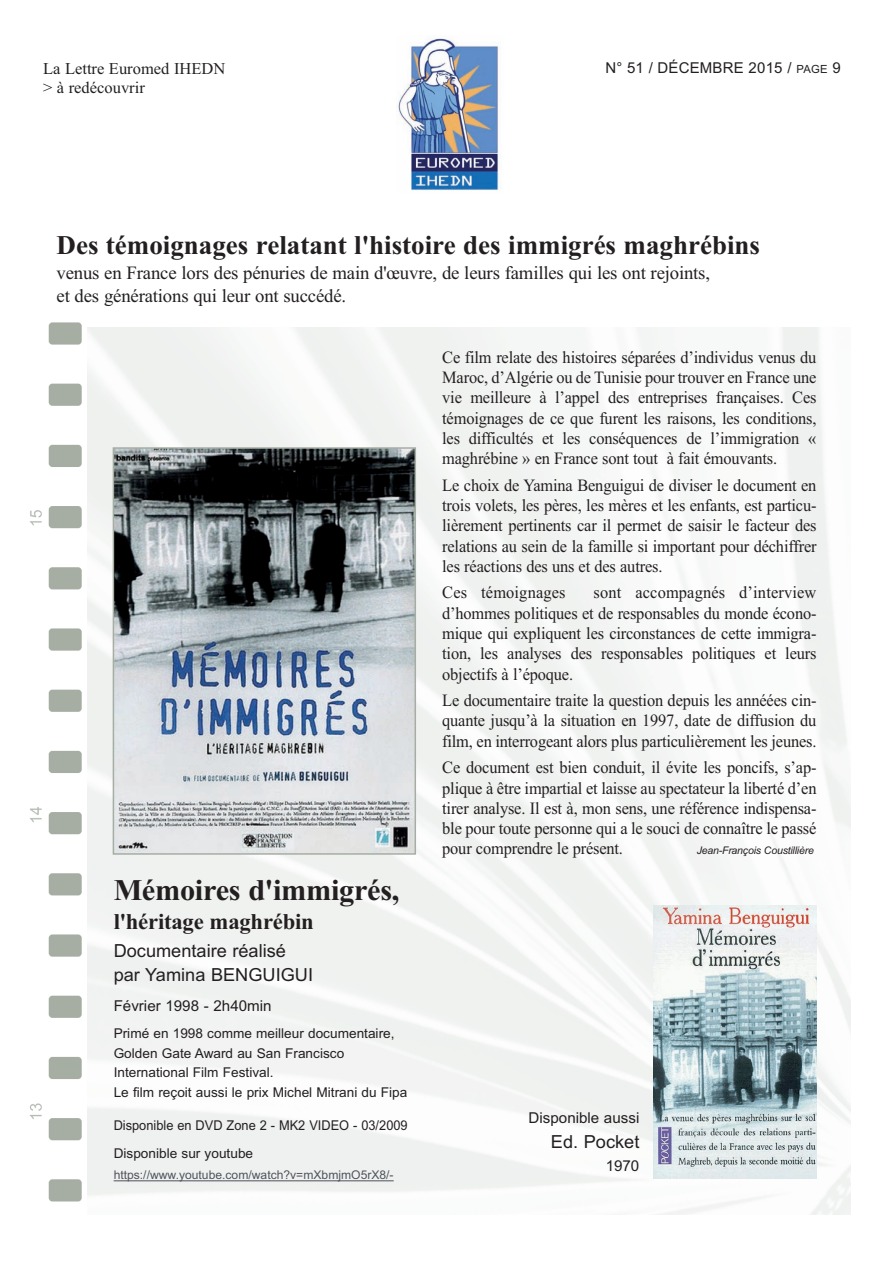
<style>
.page{position:relative;width:893px;height:1263px;background:#fff}
.page>*{position:absolute;margin:0;border:0;box-sizing:border-box;transform-origin:0 0}
.t1{font:700 30px "Times New Roman";letter-spacing:-.01em;color:#231f20}
.t2{font:700 27px "Times New Roman";color:#231f20}
.t3{font:700 22.5px "Times New Roman";letter-spacing:-.01em;color:#231f20}
.t4{font:18.75px/22.5px "Times New Roman";letter-spacing:-.01em;color:#231f20}
.t5{font:18px/24px "Arial";color:#231f20}
.t6{font:17.25px/20.2px "Times New Roman";letter-spacing:-.01em;color:#231f20;text-align:justify;scale:.95 1}
.t7{font:17.25px "Times New Roman";letter-spacing:.01em;color:#231f20;scale:.95 1}
.t8{font:16.5px "Times New Roman";color:#231f20}
.t9{font:15px "Arial";color:#231f20}
.t10{font:13.5px/19.5px "Arial";color:#231f20}
.t11{font:13.5px/28.5px "Arial";color:#231f20;scale:.95 1}
.t12{font:12px "Arial";color:#4e535c}
.t13{font:italic 10.5px "Arial";letter-spacing:-.015em;color:#231f20}
.s1{font-size:11.25px}
</style>
<div class="page">
<img style="left:87px;top:327px;width:763px;height:887px">
<img style="left:398px;top:36px;width:103px;height:154px">
<img style="left:116px;top:450px;width:297px;height:402px">
<div style="left:113px;top:447px;width:303px;height:408px;border:2px solid #a6aea4"></div>
<img style="left:653px;top:906px;width:163px;height:272px">
<img style="left:30px;top:322px;width:52px;height:880px">
<hr style="left:114px;top:1180px;width:280px;height:1px;background:#4e535c">
<p class="t8" style="left:43px;top:58px;width:184px">La Lettre Euromed IHEDN</p>
<p class="t9" style="left:606px;top:59px;width:237px">N° 51 / DÉCEMBRE 2015 / <span class="s1">PAGE</span> 9</p>
<p class="t8" style="left:43px;top:78px;width:103px">&gt; à redécouvrir</p>
<h2 class="t2" style="left:57px;top:229px;width:705px">Des témoignages relatant l'histoire des immigrés maghrébins</h2>
<p class="t4" style="left:57px;top:261px;width:655px">venus en France lors des pénuries de main d'œuvre, de leurs familles qui les ont rejoints, et des générations qui leur ont succédé.</p>
<h1 class="t1" style="left:114px;top:872px;width:287px">Mémoires d'immigrés,</h1>
<h3 class="t3" style="left:114px;top:908px;width:202px">l'héritage maghrébin</h3>
<p class="t5" style="left:114px;top:939px;width:201px">Documentaire réalisé par Yamina BENGUIGUI</p>
<p class="t9" style="left:114px;top:997px;width:159px">Février 1998 - 2h40min</p>
<p class="t10" style="left:114px;top:1024px;width:295px">Primé en 1998 comme meilleur documentaire, Golden Gate Award au San Francisco International Film Festival.<br>Le film reçoit aussi le prix Michel Mitrani du Fipa</p>
<p class="t11" style="left:114px;top:1111px;width:311px">Disponible en DVD zone 2 - MK2 VIDEO - 03/2009<br>Disponible sur youtube</p>
<p class="t12" style="left:114px;top:1168px;width:282px">https://www.youtube.com/watch?v=mXbmjmO5rX8/-</p>
<p class="t6" style="left:442px;top:347px;width:395px">Ce film relate des histoires séparées d’individus venus du Maroc, d’Algérie ou de Tunisie pour trouver en France une vie meilleure à l’appel des entreprises françaises. Ces témoignages de ce que furent les raisons, les conditions, les difficultés et les conséquences de l’immigration « maghrébine » en France sont tout à fait émouvants.</p>
<p class="t6" style="left:442px;top:475px;width:395px">Le choix de Yamina Benguigui de diviser le document en trois volets, les pères, les mères et les enfants, est particu&shy;lièrement pertinents car il permet de saisir le facteur des relations au sein de la famille si important pour déchiffrer les réactions des uns et des autres.</p>
<p class="t7" style="left:442px;top:582px;width:131px">Ces témoignages</p>
<p class="t6" style="left:442px;top:582px;width:395px;text-indent:151px">sont accompagnés d’interview d’hommes politiques et de responsables du monde écono&shy;mique qui expliquent les circonstances de cette immigra&shy;tion, les analyses des responsables politiques et leurs objectifs à l’époque.</p>
<p class="t6" style="left:442px;top:690px;width:395px">Le documentaire traite la question depuis les annéées cin&shy;quante jusqu’à la situation en 1997, date de diffusion du film, en interrogeant alors plus particulièrement les jeunes.</p>
<p class="t6" style="left:442px;top:757px;width:395px">Ce document est bien conduit, il évite les poncifs, s’ap&shy;plique à être impartial et laisse au spectateur la liberté d’en tirer analyse. Il est à, mon sens, une référence indispensa&shy;ble pour toute personne qui a le souci de connaître le passé pour comprendre le présent.</p>
<p class="t13" style="left:697px;top:844px;width:119px">Jean-François Coustillière</p>
<p class="t9" style="left:529px;top:1109px;width:112px">Disponible aussi</p>
<p class="t5" style="left:551px;top:1130px;width:90px">Ed. Pocket</p>
<p class="t9" style="left:606px;top:1157px;width:35px">1970</p>
</div>
